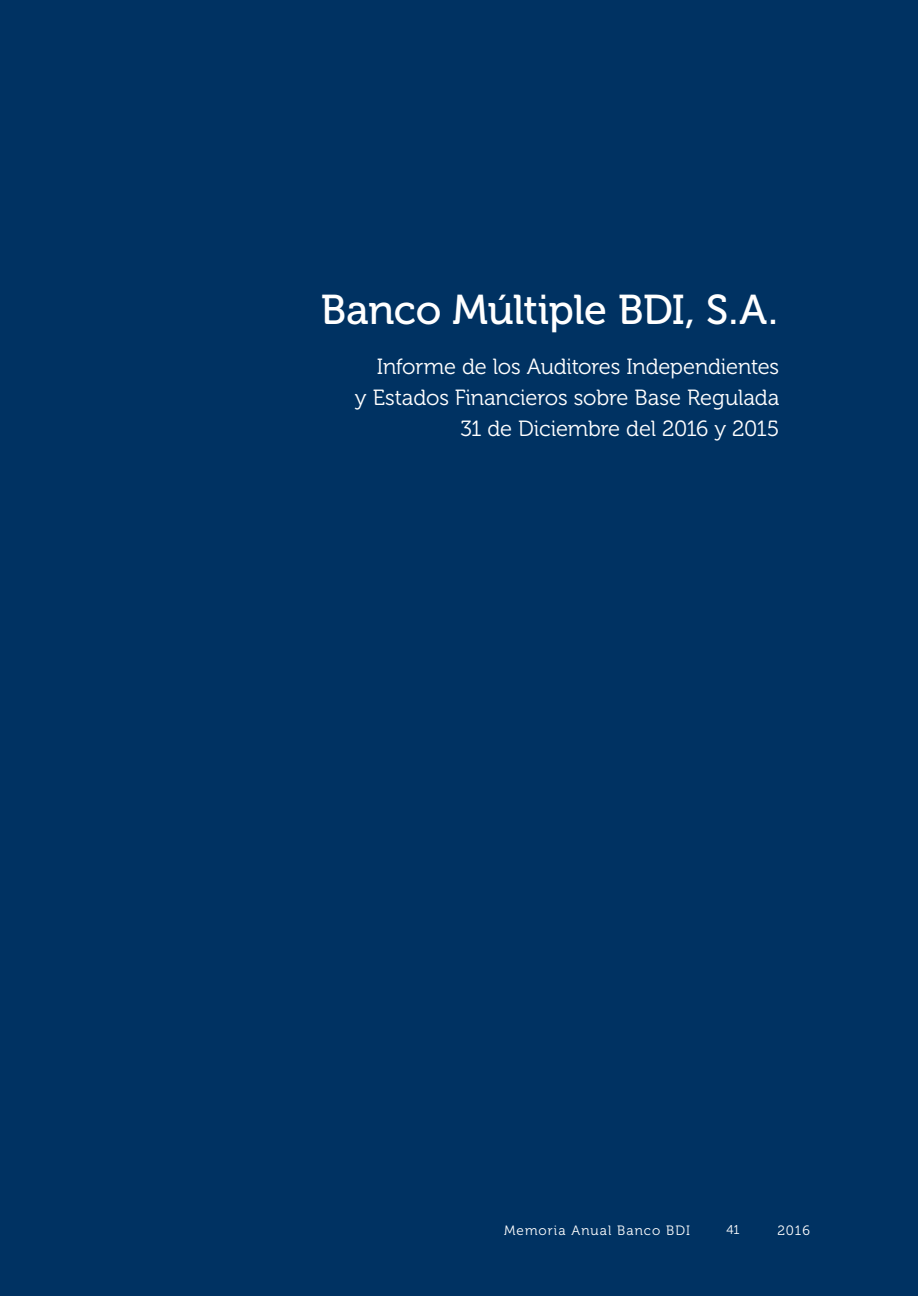
<style>
.page{position:relative;width:918px;height:1296px;background:#003262}
.page>*{position:absolute;margin:0;border:0;box-sizing:border-box;transform-origin:0 0}
.t1{font:41.55px "Museo 500";letter-spacing:-.01em;color:#fff}
.t2{font:21.9px/31.2px "Museo 300";letter-spacing:-.01em;color:#fff;text-align:right}
.t3{font:13.5px "Museo 300";letter-spacing:.08em;color:#fff}
.t4{font:12.75px "Museo 300";color:#fff}
</style>
<div class="page">
<h1 class="t1" style="left:321px;top:287px;width:459px">Banco Múltiple BDI, S.A.</h1>
<p class="t2" style="left:355px;top:351px;width:426px">Informe de los Auditores Independientes<br>y Estados Financieros sobre Base Regulada<br>31 de Diciembre del 2016 y 2015</p>
<p class="t3" style="left:504px;top:1223px;width:188px">Memoria Anual Banco BDI</p>
<p class="t4" style="left:726px;top:1222px;width:15px">41</p>
<p class="t3" style="left:777px;top:1223px;width:34px">2016</p>
</div>
